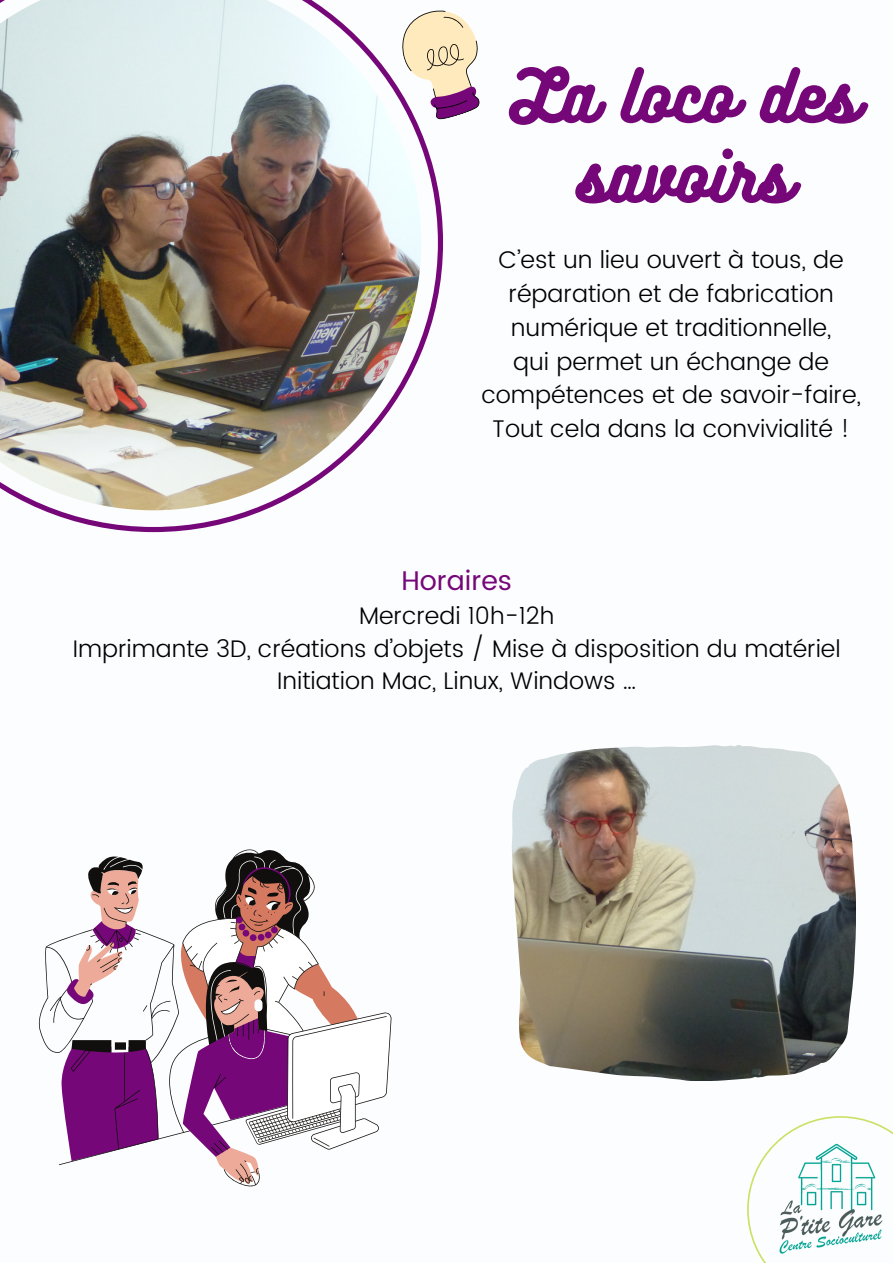
<style>
.page{position:relative;width:893px;height:1264px;background:#fff}
.page>*{position:absolute;margin:0;border:0;box-sizing:border-box;transform-origin:0 0}
.t1{font:64.65px/79.8px "Bukhari Script";color:#760779;text-align:center}
.t2{font:27px "Poppins";color:#760779}
.t3{font:300 24.15px/33.8px "Poppins";color:#000;text-align:center}
.t4{font:300 24px/32.5px "Poppins";color:#000;text-align:center}
</style>
<div class="page">
<svg style="left:42px;top:132px;width:401px;height:400px"></svg>
<img style="left:0;top:0;width:421px;height:510px">
<img style="left:511px;top:745px;width:344px;height:335px">
<svg style="left:747px;top:1116px;width:145px;height:146px"></svg>
<svg style="left:392px;top:0;width:88px;height:122px"></svg>
<svg style="left:38px;top:849px;width:353px;height:337px"></svg>
<h1 class="t1" style="left:509px;top:53px;width:350px">La loco des savoirs</h1>
<p class="t3" style="left:481px;top:243px;width:381px">C’est un lieu ouvert à tous, de réparation et de fabrication numérique et traditionnelle,<br>qui permet un échange de compétences et de savoir-faire,<br>Tout cela dans la convivialité !</p>
<p class="t2" style="left:401px;top:565px;width:112px">Horaires</p>
<p class="t4" style="left:73px;top:599px;width:769px">Mercredi 10h-12h<br>Imprimante 3D, créations d’objets / Mise à disposition du matériel<br>Initiation Mac, Linux, Windows …</p>
</div>
